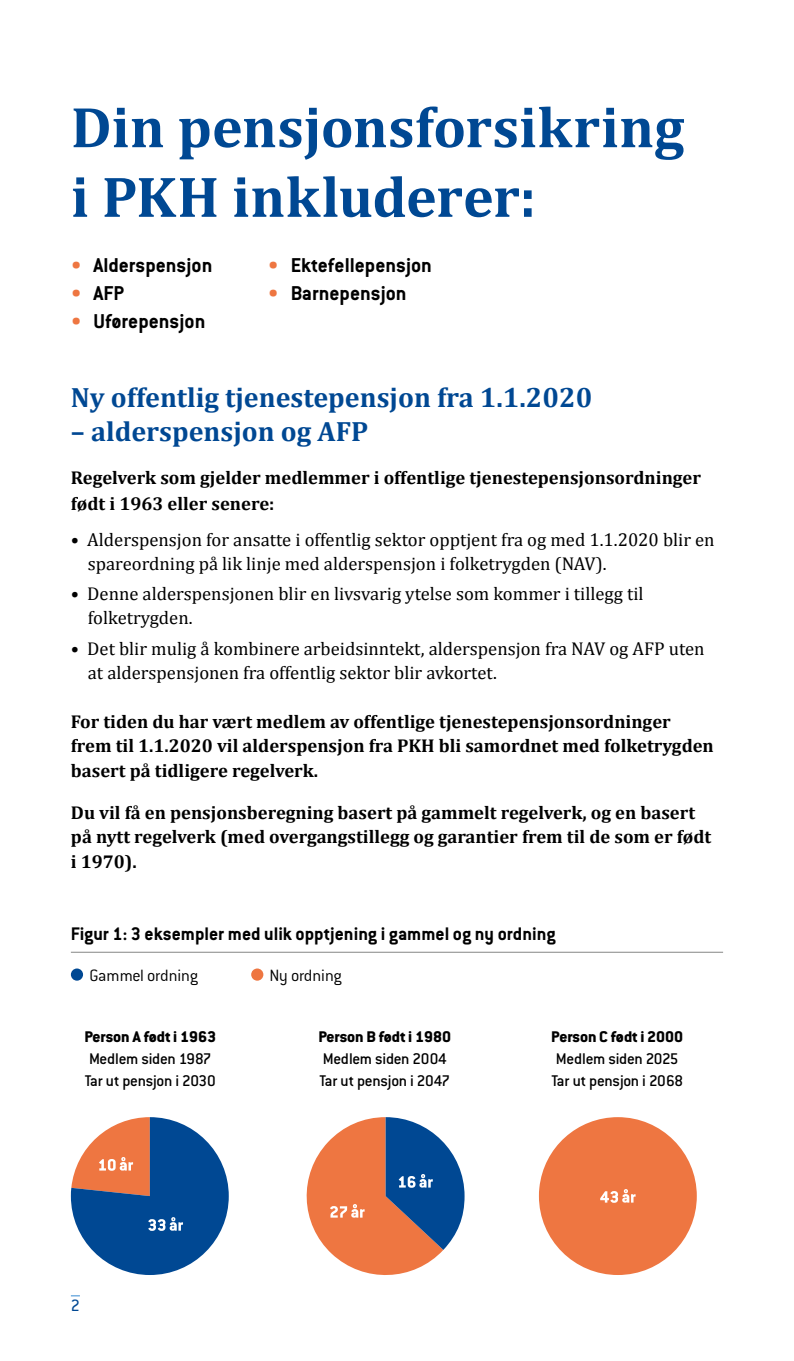
<style>
.page{position:relative;width:794px;height:1361px;background:#fff}
.page>*{position:absolute;margin:0;border:0;box-sizing:border-box;transform-origin:0 0}
.t1{font:700 58px/69.6px "Cambria";color:#004893}
.t2{font:700 28px "Cambria";color:#004893}
.t3{font:700 22px "Conduit ITC Pro";color:#000}
.t4{font:700 20px "Conduit ITC Pro";color:#000}
.t5{font:700 18.6px/24.4px "Cambria";color:#000}
.t6{font:18.6px/24.4px "Cambria";color:#000}
.t7{font:300 18px "Conduit ITC Pro";letter-spacing:-.015em;color:#000}
.t8{font:18px "Conduit ITC Pro";color:#004893}
.t9{font:500 17px/22px "Conduit ITC Pro";letter-spacing:-.015em;color:#000}
.t10{font:800 17px "Conduit ITC Pro";color:#000}
.s1{color:#ee7641}
.s2{color:#fff}
</style>
<div class="page">
<svg style="left:71px;top:1117px;width:158px;height:158px"></svg>
<svg style="left:306px;top:1117px;width:158px;height:158px"></svg>
<svg style="left:539px;top:1117px;width:158px;height:158px"></svg>
<hr style="left:71px;top:951px;width:652px;height:1px;background:#868786">
<div style="left:71px;top:968px;width:12px;height:12px;background:#004893;border-radius:50%"></div>
<div style="left:251px;top:968px;width:12px;height:12px;background:#ee7641;border-radius:50%"></div>
<h1 class="t1" style="left:71px;top:91px;width:615px">Din pensjonsforsikring i PKH inkluderer:</h1>
<p class="t3" style="left:71px;top:253px;width:143px"><span class="s1">•</span> Alderspensjon</p>
<p class="t3" style="left:71px;top:281px;width:55px"><span class="s1">•</span> AFP</p>
<p class="t3" style="left:71px;top:309px;width:136px"><span class="s1">•</span> Uførepensjon</p>
<p class="t3" style="left:268px;top:253px;width:166px"><span class="s1">•</span> Ektefellepensjon</p>
<p class="t3" style="left:268px;top:281px;width:145px"><span class="s1">•</span> Barnepensjon<span class="s2">.</span></p>
<h2 class="t2" style="left:71px;top:380px;width:523px">Ny offentlig tjenestepensjon fra 1.1.2020</h2>
<h2 class="t2" style="left:71px;top:414px;width:299px">– alderspensjon og AFP</h2>
<p class="t5" style="left:71px;top:464px;width:631px;line-height:26px">Regelverk som gjelder medlemmer i offentlige tjenestepensjonsordninger født i 1963 eller senere:</p>
<p class="t6" style="left:88px;top:527px;width:628px;text-indent:-17px">• Alderspensjon for ansatte i offentlig sektor opptjent fra og med 1.1.2020 blir en spareordning på lik linje med alderspensjon i folketrygden (NAV).</p>
<p class="t6" style="left:88px;top:581px;width:557px;text-indent:-17px">• Denne alderspensjonen blir en livsvarig ytelse som kommer i tillegg til folketrygden.</p>
<p class="t6" style="left:88px;top:636px;width:618px;text-indent:-17px">• Det blir mulig å kombinere arbeidsinntekt, alderspensjon fra NAV og AFP uten at alderspensjonen fra offentlig sektor blir avkortet.</p>
<p class="t5" style="left:71px;top:709px;width:644px">For tiden du har vært medlem av offentlige tjenestepensjonsordninger frem til 1.1.2020 vil alderspensjon fra PKH bli samordnet med folketrygden basert på tidligere regelverk.</p>
<p class="t5" style="left:71px;top:800px;width:642px">Du vil få en pensjonsberegning basert på gammelt regelverk, og en basert på nytt regelverk (med overgangstillegg og garantier frem til de som er født i 1970).</p>
<p class="t4" style="left:71px;top:922px;width:486px">Figur 1: 3 eksempler med ulik opptjening i gammel og ny ordning</p>
<p class="t7" style="left:89px;top:965px;width:110px">Gammel ordning</p>
<p class="t7" style="left:270px;top:965px;width:74px">Ny ordning</p>
<p class="t10" style="left:84px;top:1026px;width:133px">Person A født i 1963</p>
<p class="t9" style="left:85px;top:1047px;width:133px">Medlem siden 1987<br>Tar ut pensjon i 2030</p>
<p class="t8" style="left:71px;top:1295px;width:11px">2</p>
<p class="t10" style="left:318px;top:1026px;width:134px">Person B født i 1980</p>
<p class="t9" style="left:319px;top:1047px;width:132px">Medlem siden 2004<br>Tar ut pensjon i 2047</p>
<p class="t10" style="left:551px;top:1026px;width:133px">Person C født i 2000</p>
<p class="t9" style="left:551px;top:1047px;width:133px">Medlem siden 2025<br>Tar ut pensjon i 2068</p>
</div>
